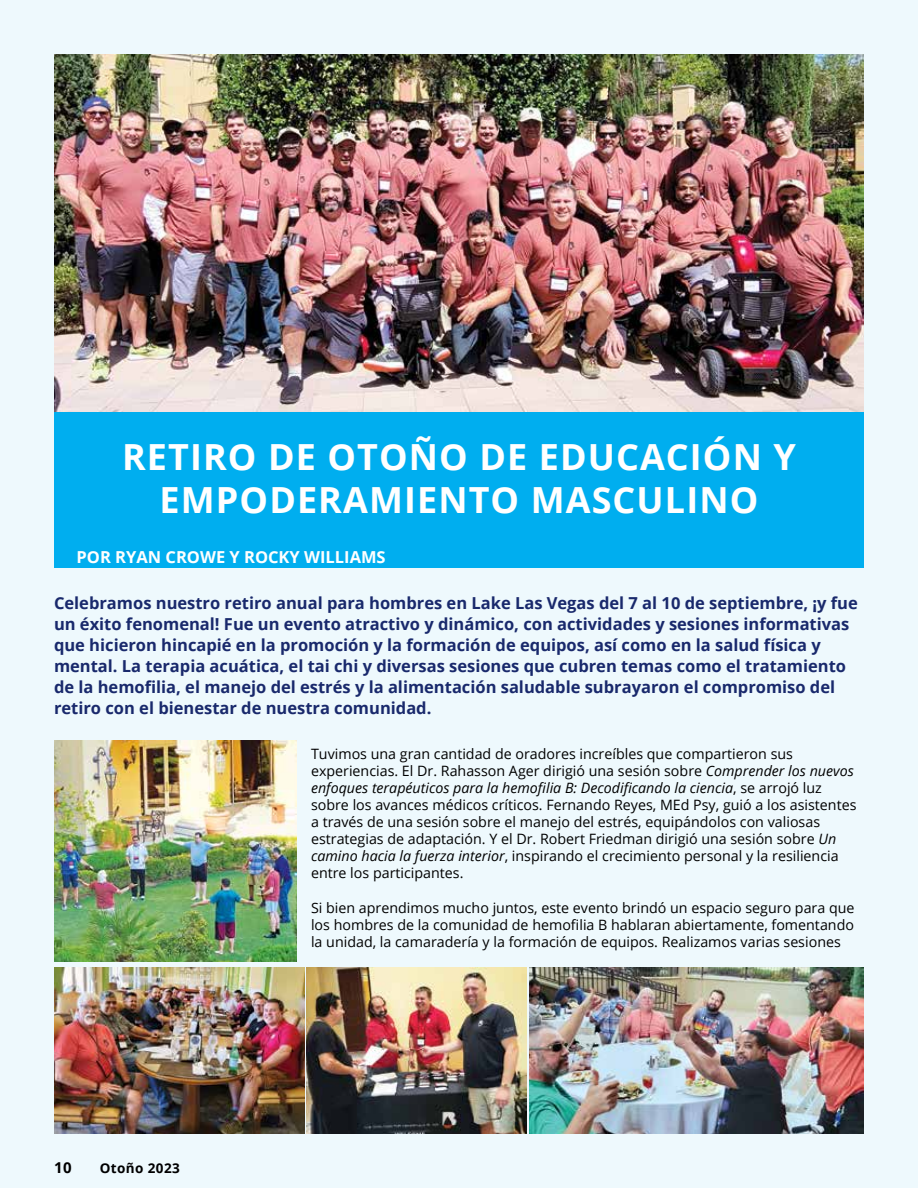
<style>
.page{position:relative;width:918px;height:1188px;background:#eef9fd}
.page>*{position:absolute;margin:0;border:0;box-sizing:border-box;transform-origin:0 0}
.t1{font:700 36px/43.2px "Open Sans";letter-spacing:.03em;color:#fff;text-align:center}
.t2{font:700 16.5px/21px "Open Sans";color:#19296c}
.t3{font:700 16.5px "Open Sans";color:#fff}
.t4{font:700 15px "Open Sans";color:#000}
.t5{font:14.25px/17.1px "Open Sans";color:#000}
.t6{font:700 13.5px "Open Sans";letter-spacing:.03em;color:#000}
.s1{font-style:italic}
</style>
<div class="page">
<img style="left:54px;top:54px;width:810px;height:358px">
<div style="left:54px;top:412px;width:810px;height:156px;background:#00aeef"></div>
<img style="left:529px;top:967px;width:335px;height:166px">
<img style="left:54px;top:967px;width:250px;height:166px">
<img style="left:307px;top:967px;width:219px;height:166px">
<img style="left:54px;top:740px;width:243px;height:222px">
<h1 class="t1" style="left:122px;top:435px;width:675px">RETIRO DE OTOÑO DE EDUCACIÓN Y<br>EMPODERAMIENTO MASCULINO</h1>
<p class="t3" style="left:77px;top:546px;width:311px">POR RYAN CROWE Y ROCKY WILLIAMS</p>
<p class="t2" style="left:54px;top:592px;width:805px">Celebramos nuestro retiro anual para hombres en Lake Las Vegas del 7 al 10 de septiembre, ¡y fue un éxito fenomenal! Fue un evento atractivo y dinámico, con actividades y sesiones informativas que hicieron hincapié en la promoción y la formación de equipos, así como en la salud física y mental. La terapia acuática, el tai chi y diversas sesiones que cubren temas como el tratamiento de la hemofilia, el manejo del estrés y la alimentación saludable subrayaron el compromiso del retiro con el bienestar de nuestra comunidad.</p>
<p class="t5" style="left:311px;top:745px;width:547px">Tuvimos una gran cantidad de oradores increíbles que compartieron sus experiencias. El Dr. Rahasson Ager dirigió una sesión sobre <span class="s1">Comprender los nuevos enfoques terapéuticos para la hemofilia B: Decodificando la ciencia</span>, se arrojó luz sobre los avances médicos críticos. Fernando Reyes, MEd Psy, guió a los asistentes a través de una sesión sobre el manejo del estrés, equipándolos con valiosas estrategias de adaptación. Y el Dr. Robert Friedman dirigió una sesión sobre <span class="s1">Un camino hacia la fuerza interior</span>, inspirando el crecimiento personal y la resiliencia entre los participantes.</p>
<p class="t5" style="left:311px;top:899px;width:545px;text-align:justify">Si bien aprendimos mucho juntos, este evento brindó un espacio seguro para que los hombres de la comunidad de hemofilia B hablaran abiertamente, fomentando la unidad, la camaradería y la formación de equipos. Realizamos varias sesiones</p>
<p class="t4" style="left:54px;top:1157px;width:19px">10</p>
<p class="t6" style="left:100px;top:1158px;width:82px">Otoño 2023</p>
</div>
